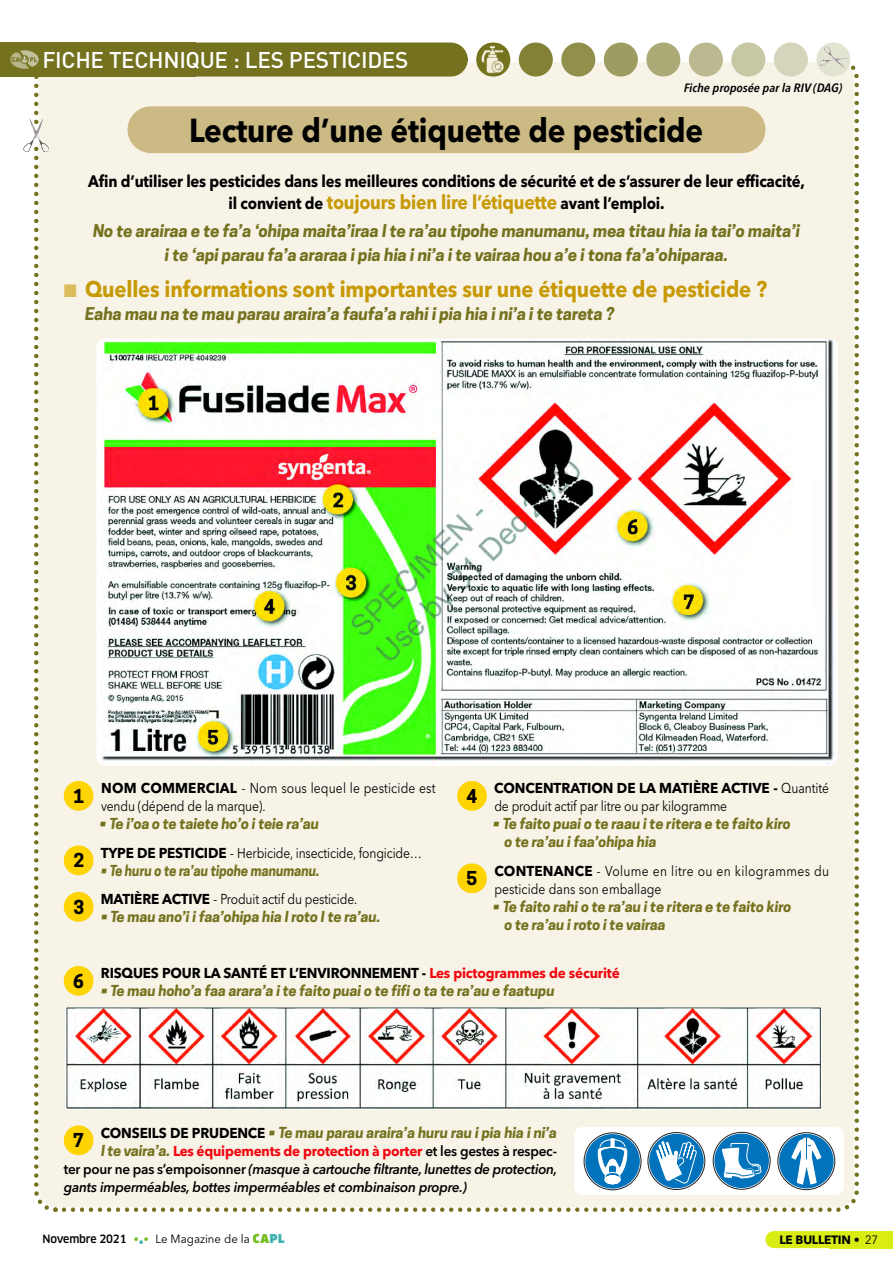
<style>
.page{position:relative;width:893px;height:1263px;background:#fff}
.page>*{position:absolute;margin:0;border:0;box-sizing:border-box;transform-origin:0 0}
.t1{font:700 33px "Avenir Next LT Pro";letter-spacing:-.005em;color:#000;scale:.9 1}
.t2{font:700 22.5px "Avenir Next LT Pro";letter-spacing:-.005em;color:#c79903;scale:.9 1}
.t3{font:500 22.5px "DIN";letter-spacing:-.015em;color:#fff}
.t4{font:700 19.5px "Avenir Next LT Pro";letter-spacing:-.015em;color:#c79903;scale:.9 1}
.t5{font:700 18px "Cooper Hewitt";color:#000}
.t6{font:italic 700 16.5px/23.7px "Cooper Hewitt";letter-spacing:-.005em;color:#74721e;text-align:center}
.t7{font:700 16.5px "Avenir Next LT Pro";letter-spacing:-.015em;color:#000;scale:.9 1}
.t8{font:italic 700 14.25px/18px "Cooper Hewitt";letter-spacing:-.005em;color:#74721e;scale:1.05 1}
.t9{font:italic 600 14.25px/18px "Avenir Next LT Pro";letter-spacing:-.02em;color:#000;text-align:justify;scale:.95 1}
.t10{font:14.25px/18px "Avenir Next LT Pro";letter-spacing:.01em;color:#000;scale:.95 1}
.t11{font:14.25px "Avenir Next LT Pro";letter-spacing:-.01em;color:#000;scale:.95 1}
.t12{font:14.25px/18px "Avenir Next LT Pro";letter-spacing:-.01em;color:#000;scale:.85 1}
.t13{font:700 14.25px "Avenir Next LT Pro";letter-spacing:-.015em;color:#000;scale:.95 1}
.t14{font:italic 700 14.25px "Cooper Hewitt";letter-spacing:-.005em;color:#74721e;scale:.95 1}
.t15{font:12px "Avenir Next LT Pro";color:#000;scale:.95 1}
.t16{font:italic 600 condensed 12px "Avenir Next LT Pro";letter-spacing:-.005em;color:#000;scale:1.15 1}
.t17{font:700 12px "Avenir Next LT Pro";letter-spacing:-.02em;color:#000}
.s1{font-size:16.5px;color:#000}
.s2{color:#dbbd5b}
.s3{font-weight:700}
.s4{color:#f2050e}
.s5{font-family:"Avenir Next LT Pro";font-style:normal;color:#000}
.s6{font-family:"Cooper Hewitt";font-weight:700;color:#74721e}
.s7{font-weight:700;font-style:normal;color:#f2050e}
.s8{font-style:normal}
.s9{font-family:"Clan";font-weight:500;font-size:11.25px}
.s10{font-family:"Clan";font-weight:500;color:#74bd1e}
.s11{font-family:"Clan";font-weight:500;color:#3eb3b2}
.s12{font-family:"Clan OT";font-weight:900;color:#74bd1e}
.s13{font-family:"Clan OT";font-weight:900;color:#3eb3b2}
.s14{font-weight:400}
</style>
<div class="page">
<div style="left:765px;top:1231px;width:128px;height:17px;background:#d9ed14"></div>
<div style="left:34px;top:55px;width:825px;height:1157px;background:#f7f3e7"></div>
<svg style="left:53px;top:1207px;width:5px;height:5px"></svg>
<div style="left:128px;top:106px;width:637px;height:47px;background:#ccba85;border-radius:23px"></div>
<div style="left:0;top:43px;width:196px;height:34px;background:#74721e"></div>
<img style="left:11px;top:51px;width:28px;height:17px">
<div style="left:43px;top:43px;width:425px;height:34px;background:#74721e;border-radius:17px"></div>
<img style="left:100px;top:339px;width:736px;height:426px">
<div style="left:457px;top:863px;width:30px;height:30px;background:#ffd403;border-radius:50%"></div>
<div style="left:457px;top:781px;width:30px;height:30px;background:#ffd403;border-radius:50%"></div>
<div style="left:64px;top:892px;width:30px;height:30px;background:#ffd403;border-radius:50%"></div>
<div style="left:64px;top:845px;width:30px;height:30px;background:#ffd403;border-radius:50%"></div>
<div style="left:64px;top:781px;width:30px;height:30px;background:#ffd403;border-radius:50%"></div>
<div style="left:64px;top:966px;width:30px;height:30px;background:#ffd403;border-radius:50%"></div>
<div style="left:64px;top:1125px;width:30px;height:30px;background:#ffd403;border-radius:50%"></div>
<img style="left:66px;top:1008px;width:756px;height:102px">
<div style="left:574px;top:1127px;width:270px;height:68px;background:#fff;border-radius:9px"></div>
<div style="left:585px;top:1133px;width:55px;height:56px;background:#0073bc;border-radius:50%"></div>
<div style="left:584px;top:1133px;width:57px;height:57px;border:1px solid #231f20;border-radius:50%"></div>
<svg style="left:594px;top:1138px;width:36px;height:53px"></svg>
<svg style="left:649px;top:1133px;width:55px;height:56px"></svg>
<div style="left:648px;top:1132px;width:57px;height:57px;border:1px solid #231f20;border-radius:50%"></div>
<svg style="left:655px;top:1140px;width:42px;height:44px"></svg>
<div style="left:779px;top:1133px;width:55px;height:56px;background:#0073bc;border-radius:50%"></div>
<div style="left:778px;top:1132px;width:57px;height:58px;border:1px solid #231f20;border-radius:50%"></div>
<svg style="left:791px;top:1138px;width:30px;height:46px"></svg>
<div style="left:714px;top:1133px;width:55px;height:55px;background:#0073bc;border-radius:50%"></div>
<div style="left:714px;top:1133px;width:55px;height:55px;border:1px solid #fff;border-radius:50%"></div>
<div style="left:713px;top:1132px;width:57px;height:57px;border:1px solid #231f20;border-radius:50%"></div>
<svg style="left:721px;top:1143px;width:41px;height:36px"></svg>
<div style="left:468px;top:43px;width:382px;height:19px;background:#fff"></div>
<div style="left:561px;top:43px;width:34px;height:34px;background:#908f4b;border-radius:17px"></div>
<div style="left:519px;top:43px;width:34px;height:34px;background:#828135;border-radius:17px"></div>
<svg style="left:476px;top:43px;width:34px;height:34px"></svg>
<img style="left:477px;top:44px;width:32px;height:31px;border-radius:50%">
<div style="left:604px;top:43px;width:34px;height:34px;background:#9e9d61;border-radius:17px"></div>
<div style="left:646px;top:43px;width:34px;height:34px;background:#acab78;border-radius:17px"></div>
<div style="left:689px;top:43px;width:34px;height:34px;background:#bab98f;border-radius:17px"></div>
<div style="left:731px;top:43px;width:34px;height:34px;background:#c7c7a5;border-radius:17px"></div>
<div style="left:774px;top:43px;width:34px;height:34px;background:#d5d5bb;border-radius:17px"></div>
<div style="left:816px;top:43px;width:34px;height:34px;background:#e3e3d2;border-radius:17px"></div>
<img style="left:819px;top:47px;width:30px;height:22px">
<img style="left:23px;top:118px;width:26px;height:34px">
<h2 class="t3" style="left:43px;top:47px;width:367px">FICHE TECHNIQUE : LES PESTICIDES</h2>
<p class="t16" style="left:684px;top:83px;width:139px">Fiche proposée par la RIV (DAG)</p>
<h1 class="t1" style="left:189px;top:118px;width:573px">Lecture d’une étiquette de pesticide</h1>
<p class="t7" style="left:88px;top:175px;width:798px">Afin d’utiliser les pesticides dans les meilleures conditions de sécurité et de s’assurer de leur efficacité,</p>
<h3 class="t4" style="left:229px;top:195px;width:486px"><span class="s1">il convient de</span> toujours bien lire l’étiquette <span class="s1">avant l’emploi.</span></h3>
<p class="t6" style="left:93px;top:219px;width:709px">No te arairaa e te fa’a ‘ohipa maita’iraa I te ra’au tipohe manumanu, mea titau hia ia tai’o maita’i i te ‘api parau fa’a araraa i pia hia i ni’a i te vairaa hou a’e i tona fa’a’ohiparaa.</p>
<h2 class="t2" style="left:64px;top:281px;width:783px"><span class="s2">■</span> Quelles informations sont importantes sur une étiquette de pesticide ?</h2>
<p class="t6" style="left:85px;top:302px;width:531px">Eaha mau na te mau parau araira’a faufa’a rahi i pia hia i ni’a i te tareta ?</p>
<p class="t5" style="left:74px;top:785px;width:12px">1</p>
<p class="t5" style="left:74px;top:850px;width:12px">2</p>
<p class="t5" style="left:74px;top:896px;width:12px">3</p>
<p class="t5" style="left:73px;top:970px;width:12px">6</p>
<p class="t10" style="left:101px;top:781px;width:354px"><span class="s3">NOM COMMERCIAL</span> - Nom sous lequel le pesticide est vendu (dépend de la marque).</p>
<p class="t8" style="left:100px;top:815px;width:210px">• Te i’oa o te taiete ho’o i teie ra’au</p>
<p class="t11" style="left:101px;top:848px;width:340px"><span class="s3">TYPE DE PESTICIDE</span> - Herbicide, insecticide, fongicide…</p>
<p class="t14" style="left:101px;top:862px;width:232px">• Te huru o te ra’au tipohe manumanu.</p>
<p class="t11" style="left:101px;top:894px;width:271px"><span class="s3">MATIÈRE ACTIVE</span> - Produit actif du pesticide.</p>
<p class="t8" style="left:101px;top:908px;width:268px">• Te mau ano’i i faa’ohipa hia I roto I te ra’au.</p>
<p class="t5" style="left:467px;top:785px;width:12px">4</p>
<p class="t5" style="left:467px;top:868px;width:12px">5</p>
<p class="t12" style="left:494px;top:781px;width:395px"><span class="s3">CONCENTRATION DE LA MATIÈRE ACTIVE -</span> Quantité de produit actif par litre ou par kilogramme</p>
<p class="t8" style="left:505px;top:815px;width:274px;text-indent:-11px">• Te faito puai o te raau i te ritera e te faito kiro o te ra’au i faa’ohipa hia</p>
<p class="t10" style="left:494px;top:863px;width:354px"><span class="s3">CONTENANCE</span> - Volume en litre ou en kilogrammes du pesticide dans son emballage</p>
<p class="t8" style="left:505px;top:897px;width:275px;text-indent:-11px">• Te faito rahi o te ra’au i te ritera e te faito kiro o te ra’au i roto i te vairaa</p>
<p class="t13" style="left:101px;top:968px;width:548px">RISQUES POUR LA SANTÉ ET L’ENVIRONNEMENT - <span class="s4">Les pictogrammes de sécurité</span></p>
<p class="t8" style="left:101px;top:982px;width:433px">• Te mau hoho’a faa arara’a i te faito puai o te fifi o ta te ra’au e faatupu</p>
<p class="t8" style="left:101px;top:1123px;width:436px"><span class="s5">CONSEILS DE PRUDENCE</span> • Te mau parau araira’a huru rau i pia hia i ni’a</p>
<p class="t9" style="left:64px;top:1143px;width:521px;text-indent:37px"><span class="s6">I te vaira’a.</span> <span class="s7">Les équipements de protection à porter</span> <span class="s8">et les gestes à respec&shy;ter pour ne pas s’empoisonner</span> (masque à cartouche filtrante, lunettes de protection, gants imperméables, bottes imperméables et combinaison propre.)</p>
<p class="t5" style="left:73px;top:1129px;width:12px">7</p>
<p class="t15" style="left:43px;top:1234px;width:256px"><span class="s9">Novembre 2021</span> <span class="s10">•</span><span class="s11">•</span><span class="s10">•</span> Le Magazine de la <span class="s12">CA</span><span class="s13">PL</span></p>
<p class="t17" style="left:779px;top:1235px;width:100px">LE BULLETIN • <span class="s14">27</span></p>
</div>
